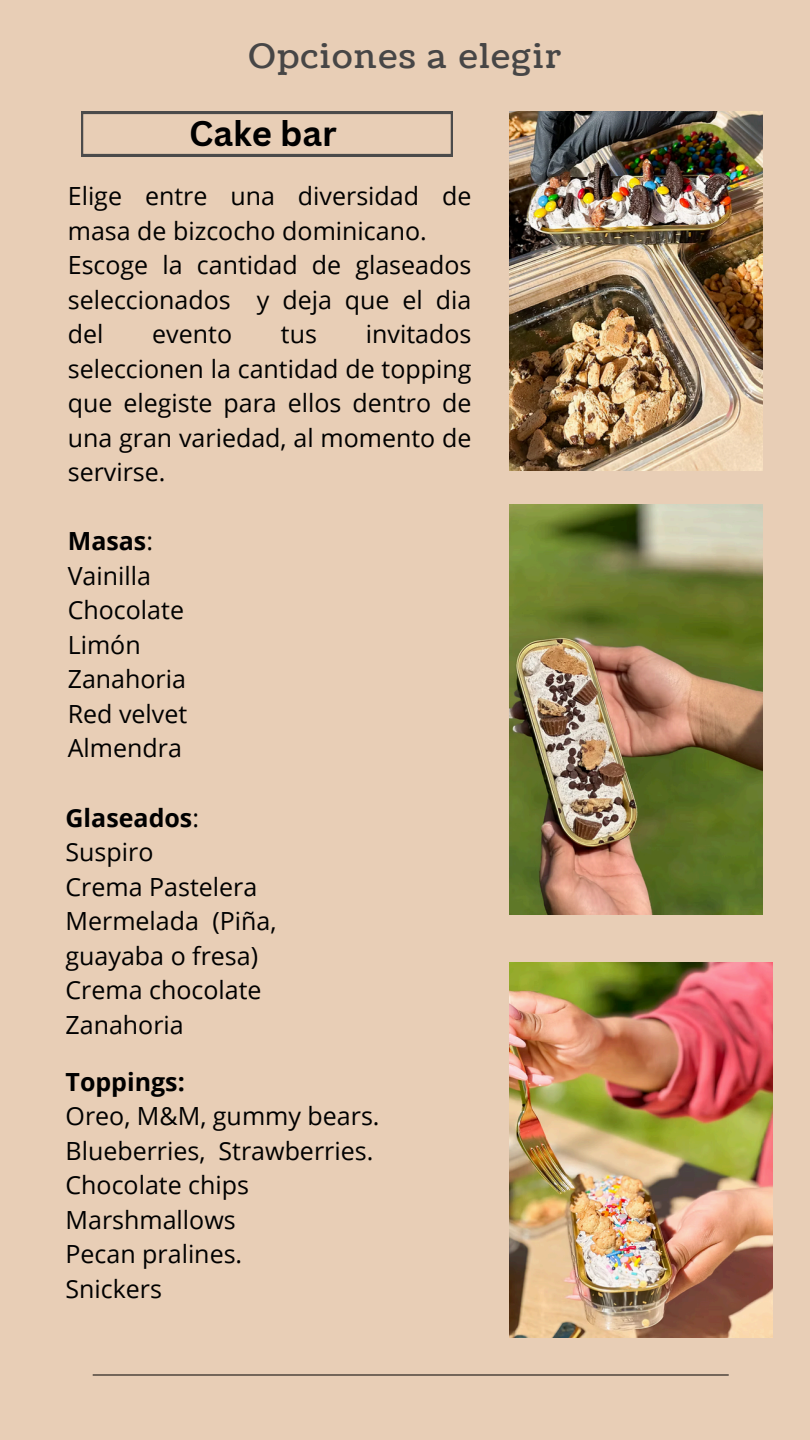
<style>
.page{position:relative;width:810px;height:1440px;background:#e8ceb6}
.page>*{position:absolute;margin:0;border:0;box-sizing:border-box;transform-origin:0 0}
.t1{font:700 34.6px "Canva Sans";color:#000}
.t2{font:34px "Coustard";letter-spacing:.06em;color:#474646}
.t3{font:25px/34.5px "Open Sans";color:#000}
.t4{font:700 25px "Open Sans";color:#000}
.s1{font-weight:400}
</style>
<div class="page">
<svg style="left:81px;top:112px;width:372px;height:44px"></svg>
<hr style="left:93px;top:1375px;width:636px;height:1px;background:#000">
<img style="left:509px;top:112px;width:253px;height:358px">
<img style="left:509px;top:504px;width:253px;height:410px">
<img style="left:509px;top:962px;width:264px;height:375px">
<p class="t2" style="left:249px;top:33px;width:314px">Opciones a elegir</p>
<p class="t1" style="left:189px;top:109px;width:149px">Cake bar</p>
<p class="t3" style="left:68px;top:178px;width:405px">Elige entre una diversidad de masa de bizcocho dominicano.</p>
<p class="t3" style="left:68px;top:247px;width:405px">Escoge la cantidad de glaseados seleccionados</p>
<p class="t3" style="left:257px;top:282px;width:216px">y deja que el dia</p>
<p class="t3" style="left:68px;top:316px;width:405px;text-align:justify;text-indent:298px">invitados seleccionen la cantidad de topping que elegiste para ellos dentro de una gran variedad, al momento de servirse.</p>
<p class="t3" style="left:68px;top:316px;width:37px">del</p>
<p class="t3" style="left:152px;top:316px;width:81px">evento</p>
<p class="t3" style="left:281px;top:316px;width:38px">tus</p>
<p class="t4" style="left:68px;top:524px;width:87px">Masas<span class="s1">:</span></p>
<p class="t3" style="left:68px;top:558px;width:85px">Vainilla</p>
<p class="t3" style="left:68px;top:592px;width:118px">Chocolate</p>
<p class="t3" style="left:68px;top:627px;width:74px">Limón</p>
<p class="t3" style="left:68px;top:661px;width:120px">Zanahoria</p>
<p class="t3" style="left:68px;top:696px;width:121px">Red velvet</p>
<p class="t3" style="left:68px;top:730px;width:116px">Almendra</p>
<p class="t4" style="left:66px;top:800px;width:135px">Glaseados<span class="s1">:</span></p>
<p class="t3" style="left:66px;top:834px;width:89px">Suspiro</p>
<p class="t3" style="left:66px;top:869px;width:193px">Crema Pastelera</p>
<p class="t3" style="left:66px;top:903px;width:213px">Mermelada (Piña, guayaba o fresa)</p>
<p class="t3" style="left:66px;top:972px;width:198px">Crema chocolate</p>
<p class="t3" style="left:66px;top:1007px;width:120px">Zanahoria</p>
<p class="t4" style="left:66px;top:1064px;width:121px">Toppings:</p>
<p class="t3" style="left:66px;top:1098px;width:316px">Oreo, M&amp;M, gummy bears.</p>
<p class="t3" style="left:66px;top:1133px;width:309px">Blueberries, Strawberries.</p>
<p class="t3" style="left:66px;top:1167px;width:185px">Chocolate chips</p>
<p class="t3" style="left:66px;top:1202px;width:172px">Marshmallows</p>
<p class="t3" style="left:66px;top:1236px;width:178px">Pecan pralines.</p>
<p class="t3" style="left:66px;top:1271px;width:98px">Snickers</p>
</div>
